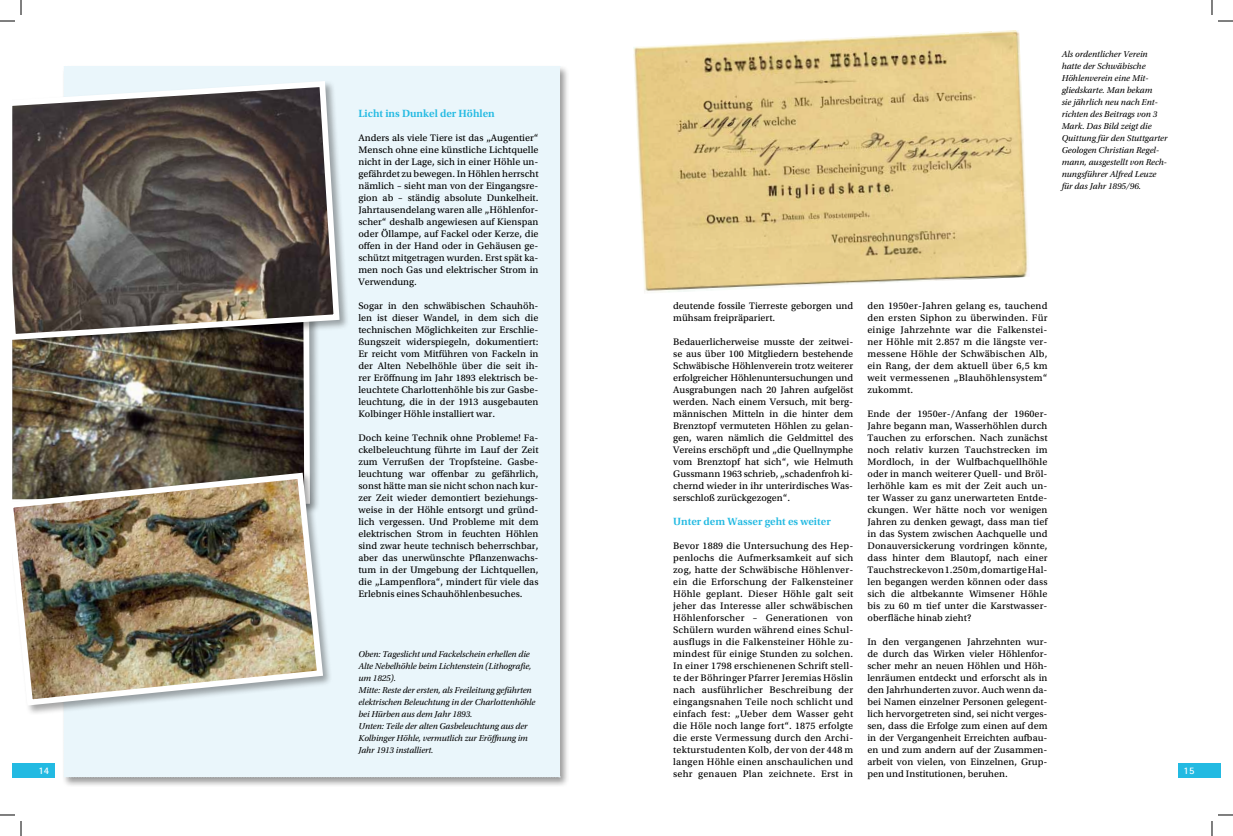
<style>
.page{position:relative;width:1233px;height:836px;background:#fff}
.page>*{position:absolute;margin:0;border:0;box-sizing:border-box;transform-origin:0 0}
.t1{font:600 11px "Utopia Std";color:#23bae2}
.t2{font:10px/12px "Utopia Std Capt";color:#000;text-align:justify}
.t3{font:700 10px "Rotis Sans Serif";color:#fff}
.t4{font:italic 9px/12px "Utopia Std";letter-spacing:-.01em;color:#000}
</style>
<div class="page">
<div style="left:12px;top:763px;width:43px;height:14px;background:#23bae2"></div>
<div style="left:1178px;top:763px;width:42px;height:14px;background:#23bae2"></div>
<div style="left:62px;top:64px;width:507px;height:723px;background:#000;opacity:.4"></div>
<div style="left:64px;top:66px;width:496px;height:711px;background:#eaf6fb"></div>
<img style="left:12px;top:350px;width:301px;height:119px">
<div style="left:12px;top:470px;width:320px;height:245px;background:#000;opacity:.35"></div>
<img style="left:12px;top:469px;width:314px;height:239px">
<div style="left:12px;top:79px;width:337px;height:271px;background:#000;opacity:.35"></div>
<svg style="left:12px;top:78px;width:330px;height:265px;background:#68615d"></svg>
<img style="left:633px;top:30px;width:395px;height:262px">
<svg style="left:1218px;top:20px;width:15px;height:2px"></svg>
<svg style="left:1218px;top:814px;width:15px;height:2px"></svg>
<svg style="left:0;top:0;width:22px;height:22px"></svg>
<svg style="left:0;top:814px;width:22px;height:22px"></svg>
<svg style="left:1211px;top:0;width:1px;height:15px"></svg>
<svg style="left:1211px;top:821px;width:1px;height:15px"></svg>
<p class="t4" style="left:1061px;top:48px;width:107px">Als ordentlicher Verein hatte der Schwäbische<br>Höhlenverein eine Mit&shy;gliedskarte. Man bekam<br>sie jährlich neu nach Ent&shy;richten des Beitrags von 3<br>Mark. Das Bild zeigt die<br>Quittung für den Stuttgarter<br>Geologen Christian Regel&shy;mann, ausgestellt von Rech&shy;nungsführer Alfred Leuze für das Jahr 1895/96.</p>
<p class="t1" style="left:358px;top:107px;width:138px">Licht ins Dunkel der Höhlen</p>
<p class="t2" style="left:358px;top:132px;width:182px">Anders als viele Tiere ist das „Augentier“ Mensch ohne eine künstliche Lichtquelle nicht in der Lage, sich in einer Höhle un&shy;gefährdet zu bewegen. In Höhlen herrscht nämlich – sieht man von der Eingangsre&shy;gion ab – ständig absolute Dunkelheit.<br>Jahrtausendelang waren alle „Höhlenfor&shy;scher“ deshalb angewiesen auf Kienspan oder Öllampe, auf Fackel oder Kerze, die offen in der Hand oder in Gehäusen ge&shy;schützt mitgetragen wurden. Erst spät ka&shy;men noch Gas und elektrischer Strom in Verwendung.</p>
<p class="t2" style="left:358px;top:300px;width:181px">Sogar in den schwäbischen Schauhöh&shy;len ist dieser Wandel, in dem sich die technischen Möglichkeiten zur Erschlie&shy;ßungszeit widerspiegeln, dokumentiert:<br>Er reicht vom Mitführen von Fackeln in der Alten Nebelhöhle über die seit ih&shy;rer Eröffnung im Jahr 1893 elektrisch be&shy;leuchtete Charlottenhöhle bis zur Gasbe&shy;leuchtung, die in der 1913 ausgebauten Kolbinger Höhle installiert war.</p>
<p class="t2" style="left:358px;top:432px;width:182px">Doch keine Technik ohne Probleme! Fa&shy;ckelbeleuchtung führte im Lauf der Zeit zum Verrußen der Tropfsteine. Gasbe&shy;leuchtung war offenbar zu gefährlich, sonst hätte man sie nicht schon nach kur&shy;zer Zeit wieder demontiert beziehungs&shy;weise in der Höhle entsorgt und gründ&shy;lich vergessen. Und Probleme mit dem elektrischen Strom in feuchten Höhlen sind zwar heute technisch beherrschbar, aber das unerwünschte Pflanzenwachs&shy;tum in der Umgebung der Lichtquellen, die „Lampenflora“, mindert für viele das Erlebnis eines Schauhöhlenbesuches.</p>
<p class="t2" style="left:673px;top:300px;width:181px">deutende fossile Tierreste geborgen und mühsam freipräpariert.</p>
<p class="t2" style="left:673px;top:336px;width:182px">Bedauerlicherweise musste der zeitwei&shy;se aus über 100 Mitgliedern bestehende Schwäbische Höhlenverein trotz weiterer erfolgreicher Höhlenuntersuchungen und Ausgrabungen nach 20 Jahren aufgelöst werden. Nach einem Versuch, mit berg&shy;männischen Mitteln in die hinter dem Brenztopf vermuteten Höhlen zu gelan&shy;gen, waren nämlich die Geldmittel des Vereins erschöpft und „die Quellnymphe vom Brenztopf hat sich“, wie Helmuth Gussmann 1963 schrieb, „schadenfroh ki&shy;chernd wieder in ihr unterirdisches Was&shy;serschloß zurückgezogen“.</p>
<p class="t1" style="left:673px;top:515px;width:159px">Unter dem Wasser geht es weiter</p>
<p class="t2" style="left:673px;top:540px;width:182px">Bevor 1889 die Untersuchung des Hep&shy;penlochs die Aufmerksamkeit auf sich zog, hatte der Schwäbische Höhlenver&shy;ein die Erforschung der Falkensteiner Höhle geplant. Dieser Höhle galt seit jeher das Interesse aller schwäbischen Höhlenforscher – Generationen von Schülern wurden während eines Schul&shy;ausflugs in die Falkensteiner Höhle zu&shy;mindest für einige Stunden zu solchen.<br>In einer 1798 erschienenen Schrift stell&shy;te der Böhringer Pfarrer Jeremias Höslin nach ausführlicher Beschreibung der eingangsnahen Teile noch schlicht und einfach fest: „Ueber dem Wasser geht die Höle noch lange fort“. 1875 erfolgte die erste Vermessung durch den Archi&shy;tekturstudenten Kolb, der von der 448 m langen Höhle einen anschaulichen und sehr genauen Plan zeichnete. Erst in</p>
<p class="t2" style="left:867px;top:300px;width:182px">den 1950er-Jahren gelang es, tauchend den ersten Siphon zu überwinden. Für einige Jahrzehnte war die Falkenstei&shy;ner Höhle mit 2.857 m die längste ver&shy;messene Höhle der Schwäbischen Alb, ein Rang, der dem aktuell über 6,5 km weit vermessenen „Blauhöhlensystem“ zukommt.</p>
<p class="t2" style="left:867px;top:408px;width:182px">Ende der 1950er-/Anfang der 1960er-Jahre begann man, Wasserhöhlen durch Tauchen zu erforschen. Nach zunächst noch relativ kurzen Tauchstrecken im Mordloch, in der Wulfbachquellhöhle oder in manch weiterer Quell- und Bröl&shy;lerhöhle kam es mit der Zeit auch un&shy;ter Wasser zu ganz unerwarteten Entde&shy;ckungen. Wer hätte noch vor wenigen Jahren zu denken gewagt, dass man tief in das System zwischen Aachquelle und Donauversickerung vordringen könnte, dass hinter dem Blautopf, nach einer Tauchstrecke von 1.250 m, domartige Hal&shy;len begangen werden können oder dass sich die altbekannte Wimsener Höhle bis zu 60 m tief unter die Karstwasser&shy;oberfläche hinab zieht?</p>
<p class="t2" style="left:867px;top:636px;width:182px">In den vergangenen Jahrzehnten wur&shy;de durch das Wirken vieler Höhlenfor&shy;scher mehr an neuen Höhlen und Höh&shy;lenräumen entdeckt und erforscht als in den Jahrhunderten zuvor. Auch wenn da&shy;bei Namen einzelner Personen gelegent&shy;lich hervorgetreten sind, sei nicht verges&shy;sen, dass die Erfolge zum einen auf dem in der Vergangenheit Erreichten aufbau&shy;en und zum andern auf der Zusammen&shy;arbeit von vielen, von Einzelnen, Grup&shy;pen und Institutionen, beruhen.</p>
<p class="t4" style="left:358px;top:648px;width:178px">Oben: Tageslicht und Fackelschein erhellen die Alte Nebelhöhle beim Lichtenstein (Lithografie, um 1825).<br>Mitte: Reste der ersten, als Freileitung geführten elektrischen Beleuchtung in der Charlottenhöhle bei Hürben aus dem Jahr 1893.<br>Unten: Teile der alten Gasbeleuchtung aus der Kolbinger Höhle, vermutlich zur Eröffnung im Jahr 1913 installiert.</p>
<p class="t3" style="left:39px;top:764px;width:12px">14</p>
<p class="t3" style="left:1183px;top:764px;width:12px">15</p>
</div>
